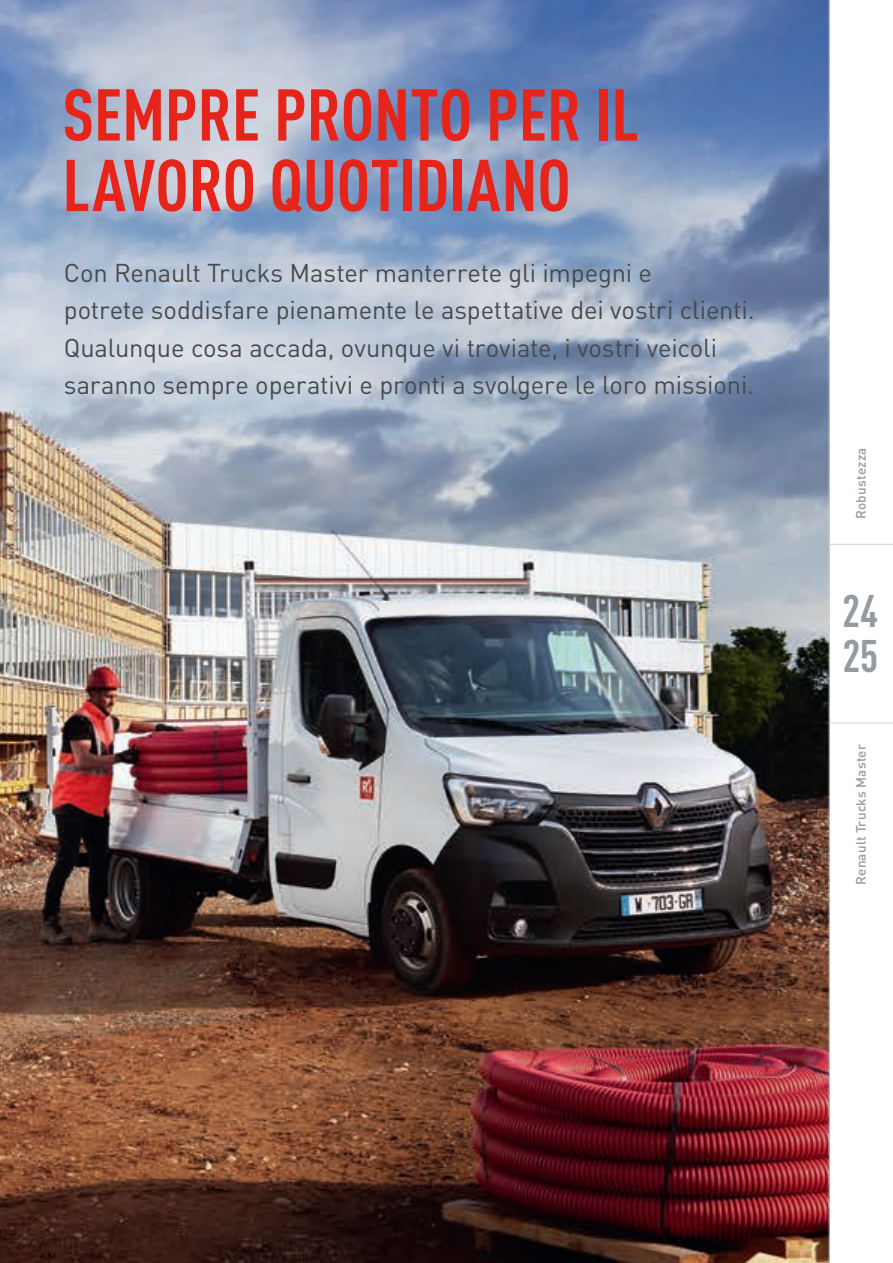
<style>
.page{position:relative;width:893px;height:1263px;background:#fff}
.page>*{position:absolute;margin:0;border:0;box-sizing:border-box;transform-origin:0 0}
.t1{font:700 condensed 72px/70.5px "DIN Pro";color:#e72419}
.t2{font:700 condensed 45px "DIN Pro";color:#959ca1}
.t3{font:25.5px/37.5px "DIN Pro";letter-spacing:-.005em;color:#474a4e}
.t4{font:500 13.5px "DIN Pro";letter-spacing:.01em;color:#959ca1}
</style>
<div class="page">
<img style="left:0;top:0;width:829px;height:1263px">
<hr style="left:829px;top:544px;width:64px;height:1px;background:#d0d4d8">
<hr style="left:829px;top:722px;width:64px;height:1px;background:#d0d4d8">
<hr style="left:829px;top:0;width:1px;height:1263px;background:#d0d4d8">
<h1 class="t1" style="left:62px;top:73px;width:578px">SEMPRE PRONTO PER IL<br>LAVORO QUOTIDIANO</h1>
<p class="t3" style="left:64px;top:251px;width:692px">Con Renault Trucks Master manterrete gli impegni e<br>potrete soddisfare pienamente le aspettative dei vostri clienti.<br>Qualunque cosa accada, ovunque vi troviate, i vostri veicoli saranno sempre operativi e pronti a svolgere le loro missioni.</p>
<p class="t4" style="left:850px;top:519px;width:73px;rotate:-90deg">Robustezza</p>
<h2 class="t2" style="left:842px;top:577px;width:37px">24</h2>
<h2 class="t2" style="left:842px;top:622px;width:37px">25</h2>
<p class="t4" style="left:850px;top:885px;width:142px;rotate:-90deg">Renault Trucks Master</p>
</div>
